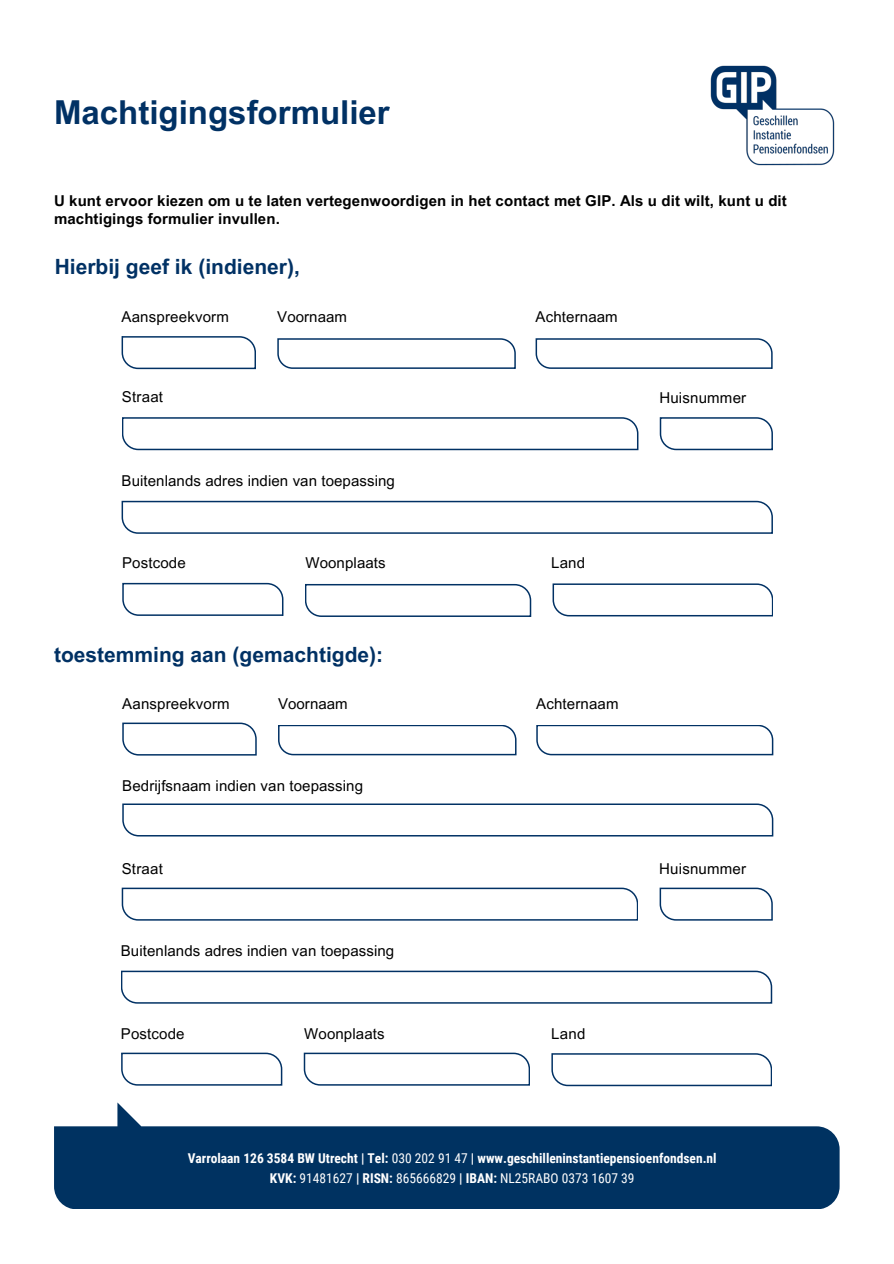
<style>
.page{position:relative;width:894px;height:1264px;background:#fff}
.page>*{position:absolute;margin:0;border:0;box-sizing:border-box;transform-origin:0 0}
.t1{font:700 33px "Arial MT Pro";color:#013164}
.t2{font:700 21px "Arial MT Pro";color:#013164}
.t3{font:15px "Arial MT Pro";letter-spacing:.01em;color:#000}
.t4{font:700 15px/18px "Arial MT Pro";letter-spacing:.005em;color:#000}
.t5{font:700 13.5px/19.2px "Roboto Condensed";color:#fff;text-align:center}
.s1{font-weight:400}
</style>
<div class="page">
<svg style="left:121px;top:1052px;width:161px;height:33px"></svg>
<svg style="left:122px;top:583px;width:161px;height:33px"></svg>
<svg style="left:303px;top:1052px;width:227px;height:33px"></svg>
<svg style="left:305px;top:584px;width:226px;height:33px"></svg>
<svg style="left:122px;top:417px;width:516px;height:33px"></svg>
<svg style="left:122px;top:887px;width:516px;height:33px"></svg>
<svg style="left:121px;top:501px;width:651px;height:33px"></svg>
<svg style="left:121px;top:970px;width:651px;height:33px"></svg>
<svg style="left:54px;top:1102px;width:785px;height:107px;fill:#003261"></svg>
<svg style="left:122px;top:803px;width:651px;height:33px"></svg>
<svg style="left:551px;top:1053px;width:221px;height:33px"></svg>
<svg style="left:552px;top:583px;width:221px;height:33px"></svg>
<svg style="left:659px;top:417px;width:113px;height:33px"></svg>
<svg style="left:659px;top:887px;width:113px;height:33px"></svg>
<img style="left:710px;top:65px;width:125px;height:101px">
<svg style="left:121px;top:336px;width:135px;height:33px"></svg>
<svg style="left:277px;top:338px;width:238px;height:31px"></svg>
<svg style="left:535px;top:338px;width:237px;height:31px"></svg>
<svg style="left:122px;top:722px;width:134px;height:33px"></svg>
<svg style="left:278px;top:725px;width:238px;height:30px"></svg>
<svg style="left:536px;top:725px;width:237px;height:30px"></svg>
<h1 class="t1" style="left:54px;top:100px;width:337px">Machtigingsformulier</h1>
<h4 class="t4" style="left:54px;top:193px;width:734px">U kunt ervoor kiezen om u te laten vertegenwoordigen in het contact met GIP. Als u dit wilt, kunt u dit machtigings formulier invullen.</h4>
<h4 class="t2" style="left:55px;top:259px;width:246px">Hierbij geef ik (indiener),</h4>
<h4 class="t3" style="left:121px;top:311px;width:109px">Aanspreekvorm</h4>
<h4 class="t3" style="left:277px;top:311px;width:71px">Voornaam</h4>
<h4 class="t3" style="left:535px;top:311px;width:84px">Achternaam</h4>
<h3 class="t3" style="left:122px;top:391px;width:43px">Straat</h3>
<h4 class="t3" style="left:121px;top:475px;width:275px">Buitenlands adres indien van toepassing</h4>
<h4 class="t3" style="left:122px;top:557px;width:65px">Postcode</h4>
<h4 class="t3" style="left:305px;top:557px;width:82px">Woonplaats</h4>
<h4 class="t3" style="left:551px;top:557px;width:36px">Land</h4>
<h4 class="t2" style="left:54px;top:647px;width:330px">toestemming aan (gemachtigde):</h4>
<h4 class="t3" style="left:122px;top:697px;width:109px">Aanspreekvorm</h4>
<h4 class="t3" style="left:278px;top:697px;width:71px">Voornaam</h4>
<h4 class="t3" style="left:536px;top:697px;width:84px">Achternaam</h4>
<h4 class="t3" style="left:122px;top:780px;width:242px">Bedrijfsnaam indien van toepassing</h4>
<h2 class="t3" style="left:122px;top:862px;width:43px">Straat</h2>
<h4 class="t3" style="left:121px;top:945px;width:275px">Buitenlands adres indien van toepassing</h4>
<h4 class="t3" style="left:121px;top:1028px;width:65px">Postcode</h4>
<h4 class="t3" style="left:304px;top:1028px;width:82px">Woonplaats</h4>
<h4 class="t3" style="left:551px;top:1028px;width:36px">Land</h4>
<h2 class="t3" style="left:659px;top:392px;width:88px">Huisnummer</h2>
<h4 class="t3" style="left:659px;top:862px;width:88px">Huisnummer</h4>
<p class="t5" style="left:188px;top:1149px;width:530px">Varrolaan 126 3584 BW Utrecht | Tel: <span class="s1">030 202 91 47</span> | www.geschilleninstantiepensioenfondsen.nl<br>KVK: <span class="s1">91481627</span> | RISN: <span class="s1">865666829</span> | IBAN: <span class="s1">NL25RABO 0373 1607 39</span></p>
</div>
